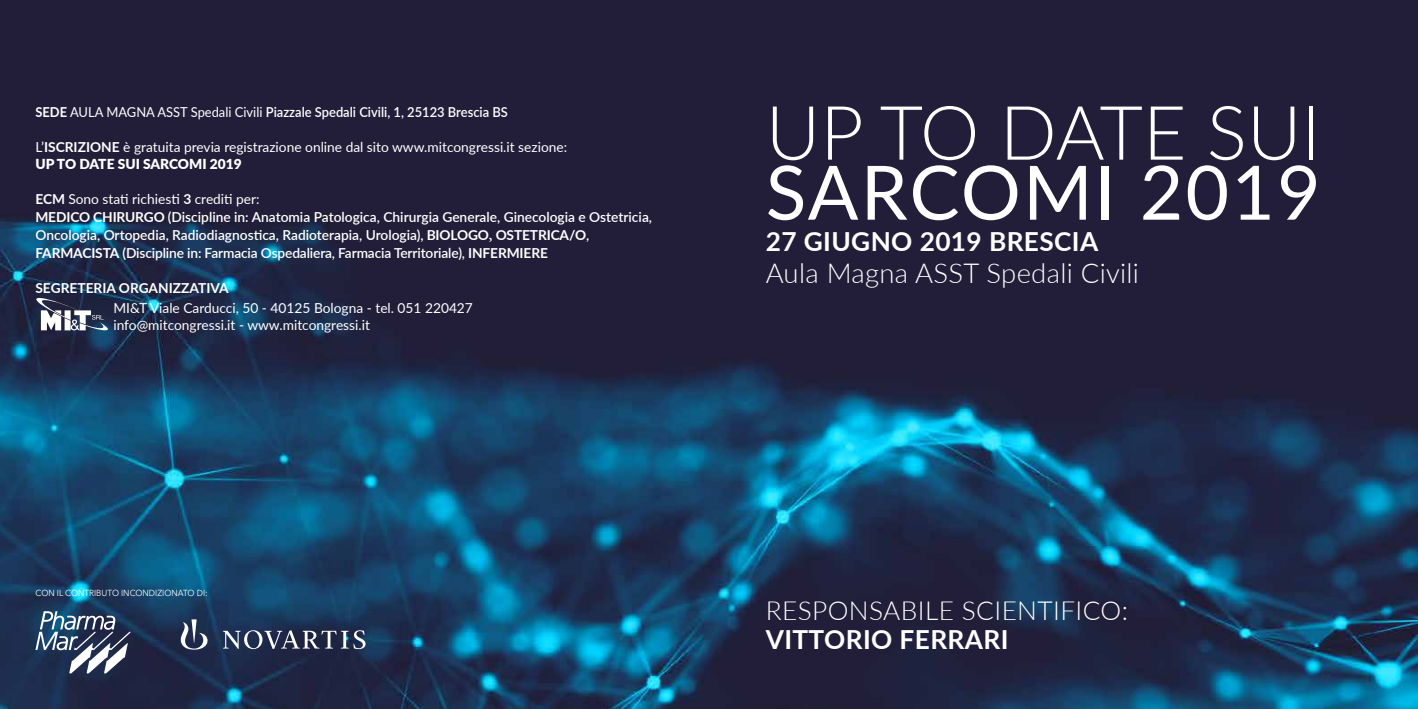
<style>
.page{position:relative;width:1418px;height:709px;background:#fff}
.page>*{position:absolute;margin:0;border:0;box-sizing:border-box;transform-origin:0 0}
.t1{font:300 75px "Lato";color:#fff}
.t2{font:75px "Lato";letter-spacing:.03em;color:#fff}
.t3{font:300 27.5px "Lato";letter-spacing:.01em;color:#fff}
.t4{font:700 26.25px "Lato";letter-spacing:.015em;color:#fff}
.t5{font:300 26.25px "Lato";letter-spacing:.015em;color:#fff}
.t6{font:600 13.75px/17.9px "Lato";color:#fff}
.t7{font:13.75px/17.5px "Lato";color:#fff}
.t8{font:600 13.75px "Lato";color:#fff;scale:.94 1}
.t9{font:700 13.75px "Lato";color:#fff}
.t10{font:8.75px "Avenir Next LT Pro";color:#fff;scale:.95 1}
.s1{font-weight:700}
.s2{font-weight:400}
.s3{font-weight:900}
.s4{font-family:"Minion Pro";font-size:15px}
</style>
<div class="page">
<img style="left:0;top:0;width:1417px;height:709px">
<svg style="left:35px;top:296px;width:73px;height:35px"></svg>
<svg style="left:35px;top:611px;width:95px;height:62px"></svg>
<svg style="left:181px;top:619px;width:184px;height:30px;background:#42506b"></svg>
<p class="t8" style="left:35px;top:101px;width:504px"><span class="s1">SEDE</span> <span class="s2">AULA MAGNA ASST Spedali Civili</span> Piazzale Spedali Civili, 1, 25123 Brescia BS</p>
<p class="t7" style="left:35px;top:137px;width:533px">L’<span class="s1">ISCRIZIONE</span> è gratuita previa registrazione online dal sito www.mitcongressi.it sezione:<br><span class="s3">UP TO DATE SUI SARCOMI 2019</span></p>
<p class="t6" style="left:35px;top:189px;width:618px"><span class="s1">ECM</span> <span class="s2">Sono stati richiesti</span> <span class="s1">3</span> <span class="s2">crediti per:<br></span><span class="s1">MEDICO CHIRURGO</span> (Discipline in: Anatomia Patologica, Chirurgia Generale, Ginecologia e Ostetricia, Oncologia, Ortopedia, Radiodiagnostica, Radioterapia, Urologia), <span class="s1">BIOLOGO</span><span class="s4">,</span> <span class="s1">OSTETRICA/O</span>, <span class="s1">FARMACISTA</span> (Discipline in: Farmacia Ospedaliera, Farmacia Territoriale), <span class="s1">INFERMIERE</span></p>
<p class="t9" style="left:35px;top:277px;width:195px">SEGRETERIA ORGANIZZATIVA</p>
<p class="t7" style="left:113px;top:298px;width:361px">MI&amp;T Viale Carducci, 50 - 40125 Bologna - tel. 051 220427 info@mitcongressi.it - www.mitcongressi.it</p>
<p class="t10" style="left:35px;top:587px;width:183px">CON IL CONTRIBUTO INCONDIZIONATO DI:</p>
<h1 class="t1" style="left:765px;top:80px;width:557px">UP TO DATE SUI</h1>
<h1 class="t2" style="left:765px;top:139px;width:556px">SARCOMI 2019</h1>
<h3 class="t4" style="left:765px;top:222px;width:334px">27 GIUGNO 2019 BRESCIA</h3>
<h2 class="t3" style="left:765px;top:254px;width:375px">Aula Magna ASST Spedali Civili</h2>
<h3 class="t5" style="left:765px;top:592px;width:364px">RESPONSABILE SCIENTIFICO:</h3>
<h3 class="t4" style="left:765px;top:620px;width:244px">VITTORIO FERRARI</h3>
</div>
